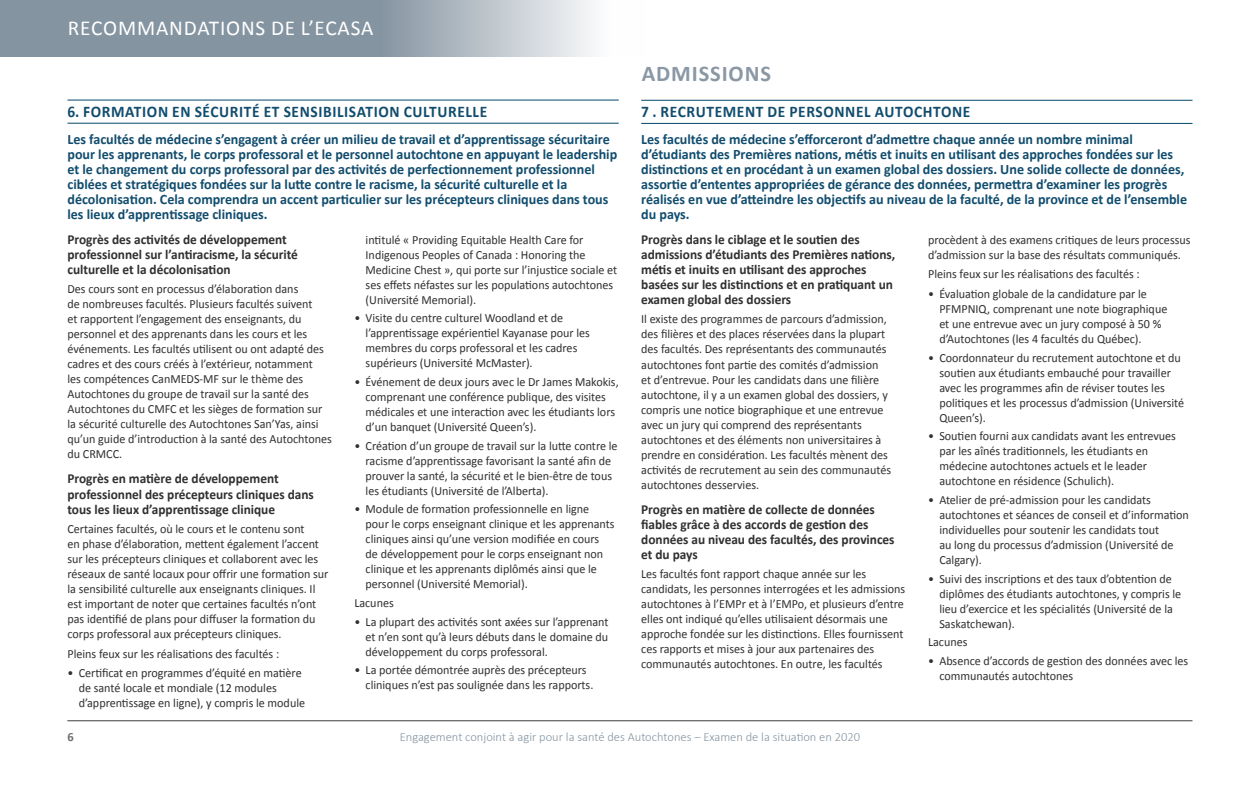
<style>
.page{position:relative;width:1260px;height:788px;background:#fff}
.page>*{position:absolute;margin:0;border:0;box-sizing:border-box;transform-origin:0 0}
.Sub_Bleu{font:700 22.5px "Calibri";letter-spacing:.04em;color:#8a98a5}
.t1{font:21.25px "Calibri";letter-spacing:.04em;color:#fff}
.Faculty_Title{font:700 16.25px "Calibri";letter-spacing:.04em;color:#124d6e;scale:.95 1}
.Intro_para{font:700 14.38px/15px "Calibri";color:#124d6e}
.Committee_Subsub{font:700 13.75px/15px "Calibri";color:#312f30}
.Bullets{font:12.5px/15px "Calibri";color:#312f30}
.Text{font:12.5px/15px "Calibri";color:#312f30}
.t2{font:300 12.5px "Calibri";color:#8594a1}
.t3{font:700 12.5px "Calibri";color:#6c6d70}
</style>
<div class="page">
<hr style="left:67px;top:720px;width:1126px;height:1px;background:#3e3e3f">
<hr style="left:68px;top:100px;width:551px;height:1px;background:#05466a">
<hr style="left:68px;top:123px;width:551px;height:1px;background:#05466a">
<hr style="left:641px;top:100px;width:551px;height:1px;background:#05466a">
<hr style="left:641px;top:123px;width:551px;height:1px;background:#05466a">
<svg style="left:0;top:0;width:594px;height:57px;background:#99a5b0"></svg>
<p class="t1" style="left:68px;top:14px;width:307px">RECOMMANDATIONS DE L’ECASA</p>
<p class="Faculty_Title" style="left:68px;top:101px;width:443px">6. FORMATION EN SÉCURITÉ ET SENSIBILISATION CULTURELLE</p>
<p class="Intro_para" style="left:68px;top:131px;width:551px">Les facultés de médecine s’engagent à créer un milieu de travail et d’apprentissage sécuritaire pour les apprenants, le corps professoral et le personnel autochtone en appuyant le leadership et le changement du corps professoral par des activités de perfectionnement professionnel ciblées et stratégiques fondées sur la lutte contre le racisme, la sécurité culturelle et la décolonisation. Cela comprendra un accent particulier sur les précepteurs cliniques dans tous les lieux d’apprentissage cliniques.</p>
<p class="Committee_Subsub" style="left:68px;top:231px;width:232px">Progrès des activités de développement professionnel sur l’antiracisme, la sécurité culturelle et la décolonisation</p>
<p class="Text" style="left:68px;top:281px;width:266px">Des cours sont en processus d’élaboration dans<br>de nombreuses facultés. Plusieurs facultés suivent<br>et rapportent l’engagement des enseignants, du personnel et des apprenants dans les cours et les événements. Les facultés utilisent ou ont adapté des cadres et des cours créés à l’extérieur, notamment<br>les compétences CanMEDS-MF sur le thème des Autochtones du groupe de travail sur la santé des Autochtones du CMFC et les sièges de formation sur la sécurité culturelle des Autochtones San’Yas, ainsi qu’un guide d’introduction à la santé des Autochtones du CRMCC.</p>
<p class="Committee_Subsub" style="left:68px;top:471px;width:248px">Progrès en matière de développement professionnel des précepteurs cliniques dans tous les lieux d’apprentissage clinique</p>
<p class="Text" style="left:68px;top:521px;width:262px">Certaines facultés, où le cours et le contenu sont<br>en phase d’élaboration, mettent également l’accent sur les précepteurs cliniques et collaborent avec les réseaux de santé locaux pour offrir une formation sur la sensibilité culturelle aux enseignants cliniques. Il est important de noter que certaines facultés n’ont pas identifié de plans pour diffuser la formation du corps professoral aux précepteurs cliniques.</p>
<p class="Text" style="left:68px;top:646px;width:213px">Pleins feux sur les réalisations des facultés :</p>
<p class="Bullets" style="left:79px;top:665px;width:228px;text-indent:-11px">• Certificat en programmes d’équité en matière de santé locale et mondiale (12 modules d’apprentissage en ligne), y compris le module</p>
<p class="Bullets" style="left:366px;top:232px;width:253px">intitulé « Providing Equitable Health Care for Indigenous Peoples of Canada : Honoring the Medicine Chest », qui porte sur l’injustice sociale et ses effets néfastes sur les populations autochtones (Université Memorial).</p>
<p class="Bullets" style="left:366px;top:311px;width:226px;text-indent:-11px">• Visite du centre culturel Woodland et de l’apprentissage expérientiel Kayanase pour les membres du corps professoral et les cadres supérieurs (Université McMaster).</p>
<p class="Bullets" style="left:366px;top:374px;width:255px;text-indent:-11px">• Événement de deux jours avec le Dr James Makokis, comprenant une conférence publique, des visites médicales et une interaction avec les étudiants lors d’un banquet (Université Queen’s).</p>
<p class="Bullets" style="left:366px;top:438px;width:253px;text-indent:-11px">• Création d’un groupe de travail sur la lutte contre le racisme d’apprentissage favorisant la santé afin de prouver la santé, la sécurité et le bien-être de tous les étudiants (Université de l’Alberta).</p>
<p class="Bullets" style="left:366px;top:501px;width:251px;text-indent:-11px">• Module de formation professionnelle en ligne pour le corps enseignant clinique et les apprenants cliniques ainsi qu’une version modifiée en cours de développement pour le corps enseignant non clinique et les apprenants diplômés ainsi que le personnel (Université Memorial).</p>
<p class="Bullets" style="left:354px;top:595px;width:41px">Lacunes</p>
<p class="Bullets" style="left:366px;top:614px;width:244px;text-align:justify;text-indent:-11px">• La plupart des activités sont axées sur l’apprenant et n’en sont qu’à leurs débuts dans le domaine du développement du corps professoral.</p>
<p class="Bullets" style="left:366px;top:662px;width:229px;text-indent:-11px">• La portée démontrée auprès des précepteurs cliniques n’est pas soulignée dans les rapports.</p>
<p class="Sub_Bleu" style="left:642px;top:59px;width:131px">ADMISSIONS</p>
<p class="Faculty_Title" style="left:641px;top:102px;width:348px">7 . RECRUTEMENT DE PERSONNEL AUTOCHTONE</p>
<p class="Intro_para" style="left:641px;top:131px;width:547px">Les facultés de médecine s’efforceront d’admettre chaque année un nombre minimal d’étudiants des Premières nations, métis et inuits en utilisant des approches fondées sur les distinctions et en procédant à un examen global des dossiers. Une solide collecte de données, assortie d’ententes appropriées de gérance des données, permettra d’examiner les progrès réalisés en vue d’atteindre les objectifs au niveau de la faculté, de la province et de l’ensemble du pays.</p>
<p class="Committee_Subsub" style="left:641px;top:232px;width:256px">Progrès dans le ciblage et le soutien des admissions d’étudiants des Premières nations, métis et inuits en utilisant des approches basées sur les distinctions et en pratiquant un examen global des dossiers</p>
<p class="Text" style="left:641px;top:312px;width:251px">Il existe des programmes de parcours d’admission, des filières et des places réservées dans la plupart des facultés. Des représentants des communautés autochtones font partie des comités d’admission et d’entrevue. Pour les candidats dans une filière autochtone, il y a un examen global des dossiers, y compris une notice biographique et une entrevue avec un jury qui comprend des représentants autochtones et des éléments non universitaires à prendre en considération. Les facultés mènent des activités de recrutement au sein des communautés autochtones desservies.</p>
<p class="Committee_Subsub" style="left:641px;top:501px;width:255px">Progrès en matière de collecte de données fiables grâce à des accords de gestion des données au niveau des facultés, des provinces et du pays</p>
<p class="Text" style="left:641px;top:566px;width:266px">Les facultés font rapport chaque année sur les candidats, les personnes interrogées et les admissions autochtones à l’EMPr et à l’EMPo, et plusieurs d’entre elles ont indiqué qu’elles utilisaient désormais une approche fondée sur les distinctions. Elles fournissent ces rapports et mises à jour aux partenaires des communautés autochtones. En outre, les facultés</p>
<p class="Text" style="left:928px;top:232px;width:264px">procèdent à des examens critiques de leurs processus d’admission sur la base des résultats communiqués.</p>
<p class="Text" style="left:928px;top:267px;width:213px">Pleins feux sur les réalisations des facultés :</p>
<p class="Bullets" style="left:939px;top:286px;width:230px;text-indent:-11px">• Évaluation globale de la candidature par le PFMPNIQ, comprenant une note biographique et une entrevue avec un jury composé à 50 % d’Autochtones (les 4 facultés du Québec).</p>
<p class="Bullets" style="left:939px;top:350px;width:246px;text-indent:-11px">• Coordonnateur du recrutement autochtone et du soutien aux étudiants embauché pour travailler avec les programmes afin de réviser toutes les politiques et les processus d’admission (Université Queen’s).</p>
<p class="Bullets" style="left:939px;top:428px;width:238px;text-indent:-11px">• Soutien fourni aux candidats avant les entrevues par les aînés traditionnels, les étudiants en médecine autochtones actuels et le leader autochtone en résidence (Schulich).</p>
<p class="Bullets" style="left:939px;top:492px;width:251px;text-indent:-11px">• Atelier de pré-admission pour les candidats autochtones et séances de conseil et d’information individuelles pour soutenir les candidats tout<br>au long du processus d’admission (Université de Calgary).</p>
<p class="Bullets" style="left:939px;top:571px;width:243px;text-indent:-11px">• Suivi des inscriptions et des taux d’obtention de diplômes des étudiants autochtones, y compris le lieu d’exercice et les spécialités (Université de la Saskatchewan).</p>
<p class="Bullets" style="left:928px;top:634px;width:41px">Lacunes</p>
<p class="Bullets" style="left:939px;top:653px;width:250px;text-indent:-11px">• Absence d’accords de gestion des données avec les communautés autochtones</p>
<p class="t3" style="left:67px;top:728px;width:8px">6</p>
<p class="t2" style="left:400px;top:728px;width:462px">Engagement conjoint à agir pour la santé des Autochtones – Examen de la situation en 2020</p>
</div>
